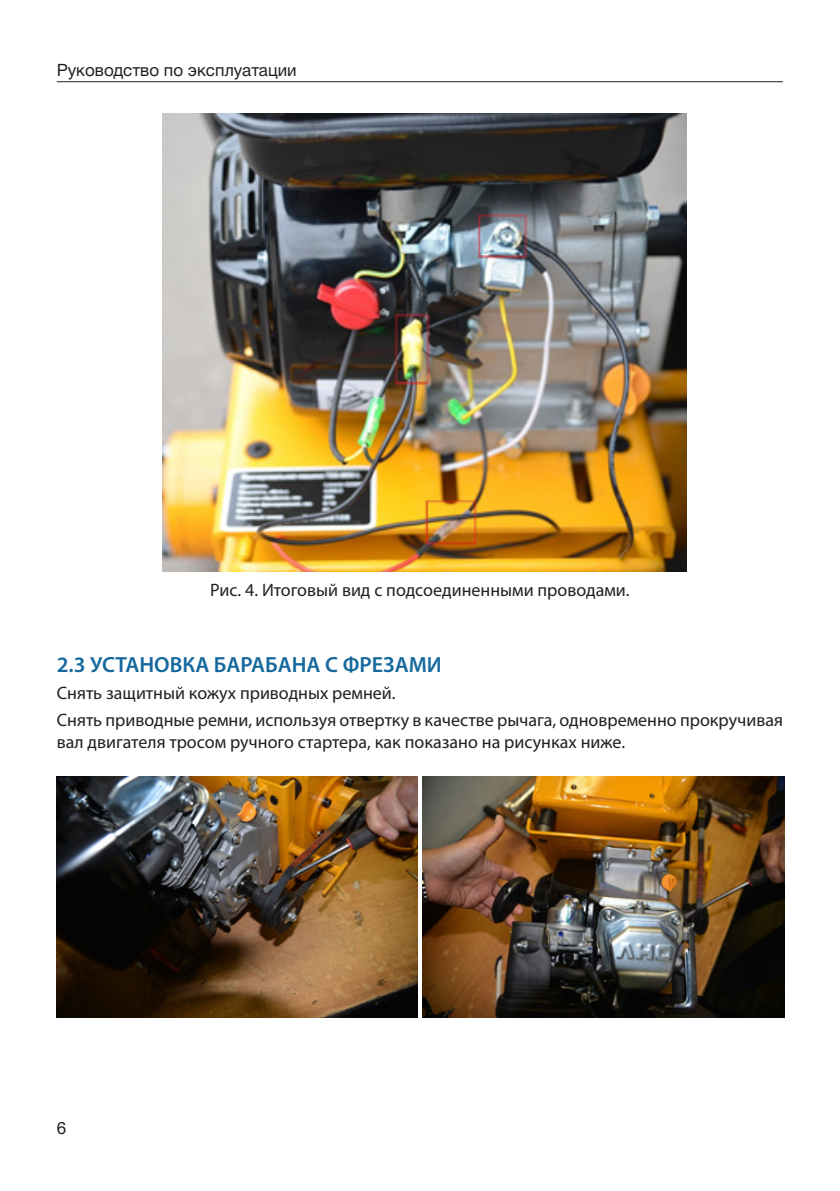
<style>
.page{position:relative;width:840px;height:1191px;background:#fff}
.page>*{position:absolute;margin:0;border:0;box-sizing:border-box;transform-origin:0 0}
.ПОДЗАГОЛОВОК{font:600 22px "Myriad Pro";color:#16699d}
.Основной_текст{font:18px/21.6px "Myriad Pro";color:#231f20}
.t1{font:17px "Helvetica Neue Cyr";color:#231f20}
</style>
<div class="page">
<hr style="left:57px;top:81px;width:725px;height:1px;background:#231f20">
<img style="left:163px;top:113px;width:523px;height:458px">
<img style="left:57px;top:777px;width:360px;height:240px">
<img style="left:422px;top:777px;width:362px;height:240px">
<p class="t1" style="left:57px;top:61px;width:241px">Руководство по эксплуатации</p>
<p class="Основной_текст" style="left:210px;top:578px;width:420px">Рис. 4. Итоговый вид с подсоединенными проводами.</p>
<p class="ПОДЗАГОЛОВОК" style="left:57px;top:650px;width:386px">2.3 УСТАНОВКА БАРАБАНА С ФРЕЗАМИ</p>
<p class="Основной_текст" style="left:57px;top:681px;width:340px">Снять защитный кожух приводных ремней.</p>
<p class="Основной_текст" style="left:57px;top:709px;width:727px">Снять приводные ремни, используя отвертку в качестве рычага, одновременно прокручивая вал двигателя тросом ручного стартера, как показано на рисунках ниже.</p>
<p class="t1" style="left:57px;top:1119px;width:11px">6</p>
</div>
